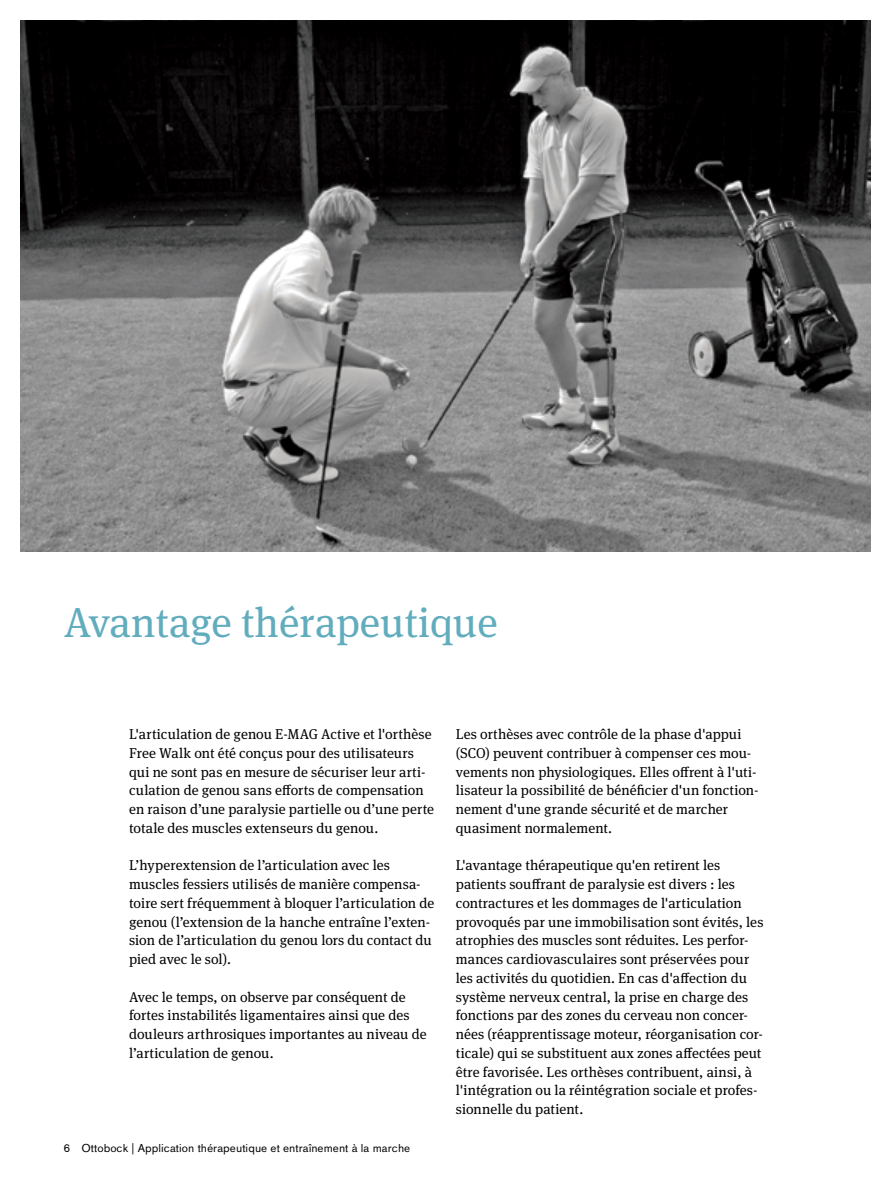
<style>
.page{position:relative;width:893px;height:1191px;background:#fff}
.page>*{position:absolute;margin:0;border:0;box-sizing:border-box;transform-origin:0 0}
.t1{font:42px "OBO Serif";color:#61acbd}
.t2{font:14.25px/18.8px "OBO Serif";letter-spacing:.005em;color:#000}
.t3{font:11.25px "OBO Sans";letter-spacing:.005em;color:#000}
</style>
<div class="page">
<img style="left:20px;top:20px;width:851px;height:531px">
<h1 class="t1" style="left:64px;top:597px;width:435px">Avantage thérapeutique</h1>
<p class="t2" style="left:129px;top:724px;width:306px">L'articulation de genou E-MAG Active et l'orthèse Free Walk ont été conçus pour des utilisateurs qui ne sont pas en mesure de sécuriser leur arti&shy;culation de genou sans efforts de compensation en raison d’une paralysie partielle ou d’une perte totale des muscles extenseurs du genou.</p>
<p class="t2" style="left:129px;top:856px;width:307px">L’hyperextension de l’articulation avec les muscles fessiers utilisés de manière compensa&shy;toire sert fréquemment à bloquer l’articulation de genou (l’extension de la hanche entraîne l’exten&shy;sion de l’articulation du genou lors du contact du pied avec le sol).</p>
<p class="t2" style="left:129px;top:987px;width:299px">Avec le temps, on observe par conséquent de fortes instabilités ligamentaires ainsi que des douleurs arthrosiques importantes au niveau de l’articulation de genou.</p>
<p class="t3" style="left:64px;top:1141px;width:348px">6 Ottobock | Application thérapeutique et entraînement à la marche</p>
<p class="t2" style="left:456px;top:724px;width:304px">Les orthèses avec contrôle de la phase d'appui (SCO) peuvent contribuer à compenser ces mou&shy;vements non physiologiques. Elles offrent à l'uti&shy;lisateur la possibilité de bénéficier d'un fonction&shy;nement d'une grande sécurité et de marcher quasiment normalement.</p>
<p class="t2" style="left:456px;top:856px;width:309px">L'avantage thérapeutique qu'en retirent les patients souffrant de paralysie est divers : les contractures et les dommages de l'articulation provoqués par une immobilisation sont évités, les atrophies des muscles sont réduites. Les perfor&shy;mances cardiovasculaires sont préservées pour les activités du quotidien. En cas d'affection du système nerveux central, la prise en charge des fonctions par des zones du cerveau non concer&shy;nées (réapprentissage moteur, réorganisation cor&shy;ticale) qui se substituent aux zones affectées peut être favorisée. Les orthèses contribuent, ainsi, à l'intégration ou la réintégration sociale et profes&shy;sionnelle du patient.</p>
</div>
